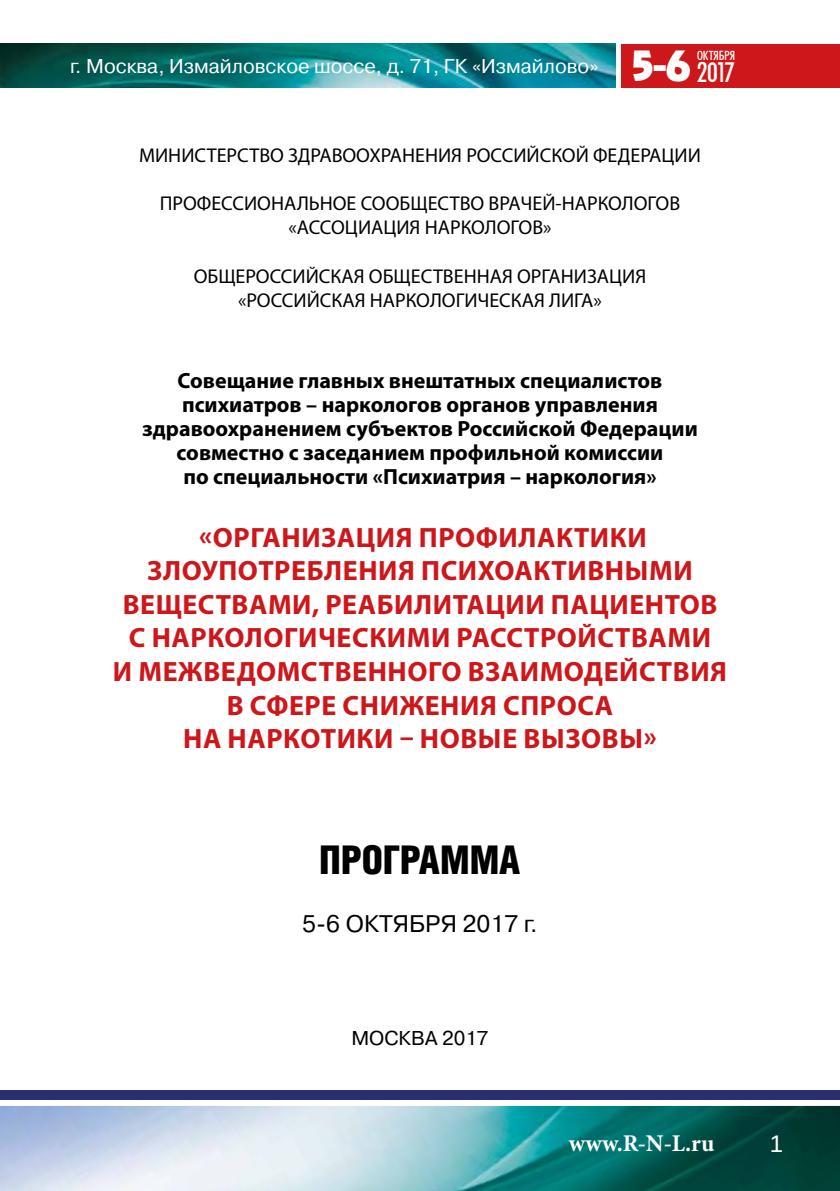
<style>
.page{position:relative;width:840px;height:1191px;background:#fff}
.page>*{position:absolute;margin:0;border:0;box-sizing:border-box;transform-origin:0 0}
.t1{font:300 condensed 38px "AG Letterica";color:#000}
.t2{font:500 37.6px "AG Revue Cyr";color:#fff}
.t3{font:30px "Futura Condensed Plain";color:#fff}
.t4{font:700 28px/33.6px "Myriad Pro";letter-spacing:.02em;color:#cd171a;text-align:center}
.t5{font:24px "Pragmatica C";color:#000}
.t6{font:700 24px "Minion Pro";color:#fff}
.t7{font:24px "Liberation Sans";color:#fff}
.t8{font:700 22px/24px "Myriad Pro";color:#000;text-align:center}
.t9{font:20px/24px "Myriad Pro";color:#000;text-align:center}
.t10{font:20px "Pragmatica C";color:#fff}
.t11{font:20px "Pragmatica C";color:#000}
.t12{font:14px "Futura Condensed Plain";letter-spacing:.005em;color:#fff}
</style>
<div class="page">
<img style="left:0;top:1106px;width:839px;height:85px">
<img style="left:0;top:43px;width:615px;height:45px">
<div style="left:621px;top:44px;width:218px;height:44px;background:#cd171a"></div>
<div style="left:0;top:1090px;width:839px;height:10px;background:#292e70"></div>
<p class="t10" style="left:70px;top:55px;width:530px">г. Москва, Измайловское шоссе, д. 71, ГК «Измайлово»</p>
<h2 class="t2" style="left:631px;top:45px;width:61px">5-6</h2>
<p class="t12" style="left:696px;top:47px;width:40px">ОКТЯБРЯ</p>
<h3 class="t3" style="left:696px;top:55px;width:39px">2017</h3>
<p class="t9" style="left:139px;top:143px;width:563px">МИНИСТЕРСТВО ЗДРАВООХРАНЕНИЯ РОССИЙСКОЙ ФЕДЕРАЦИИ</p>
<p class="t9" style="left:160px;top:191px;width:521px">ПРОФЕССИОНАЛЬНОЕ СООБЩЕСТВО ВРАЧЕЙ-НАРКОЛОГОВ «АССОЦИАЦИЯ НАРКОЛОГОВ»</p>
<p class="t9" style="left:193px;top:263px;width:454px">ОБЩЕРОССИЙСКАЯ ОБЩЕСТВЕННАЯ ОРГАНИЗАЦИЯ «РОССИЙСКАЯ НАРКОЛОГИЧЕСКАЯ ЛИГА»</p>
<p class="t8" style="left:142px;top:368px;width:557px">Совещание главных внештатных специалистов психиатров – наркологов органов управления здравоохранением субъектов Российской Федерации совместно с заседанием профильной комиссии<br>по специальности «Психиатрия – наркология»</p>
<p class="t4" style="left:113px;top:519px;width:615px">«ОРГАНИЗАЦИЯ ПРОФИЛАКТИКИ<br>ЗЛОУПОТРЕБЛЕНИЯ ПСИХОАКТИВНЫМИ<br>ВЕЩЕСТВАМИ, РЕАБИЛИТАЦИИ ПАЦИЕНТОВ<br>С НАРКОЛОГИЧЕСКИМИ РАССТРОЙСТВАМИ<br>И МЕЖВЕДОМСТВЕННОГО ВЗАИМОДЕЙСТВИЯ<br>В СФЕРЕ СНИЖЕНИЯ СПРОСА<br>НА НАРКОТИКИ – НОВЫЕ ВЫЗОВЫ»</p>
<h1 class="t1" style="left:319px;top:837px;width:202px">ПРОГРАММА</h1>
<p class="t5" style="left:302px;top:910px;width:237px">5-6 ОКТЯБРЯ 2017 г.</p>
<p class="t11" style="left:351px;top:1027px;width:139px">МОСКВА 2017</p>
<p class="t6" style="left:568px;top:1126px;width:147px">www.R-N-L.ru</p>
<p class="t7" style="left:769px;top:1128px;width:15px">1</p>
</div>
